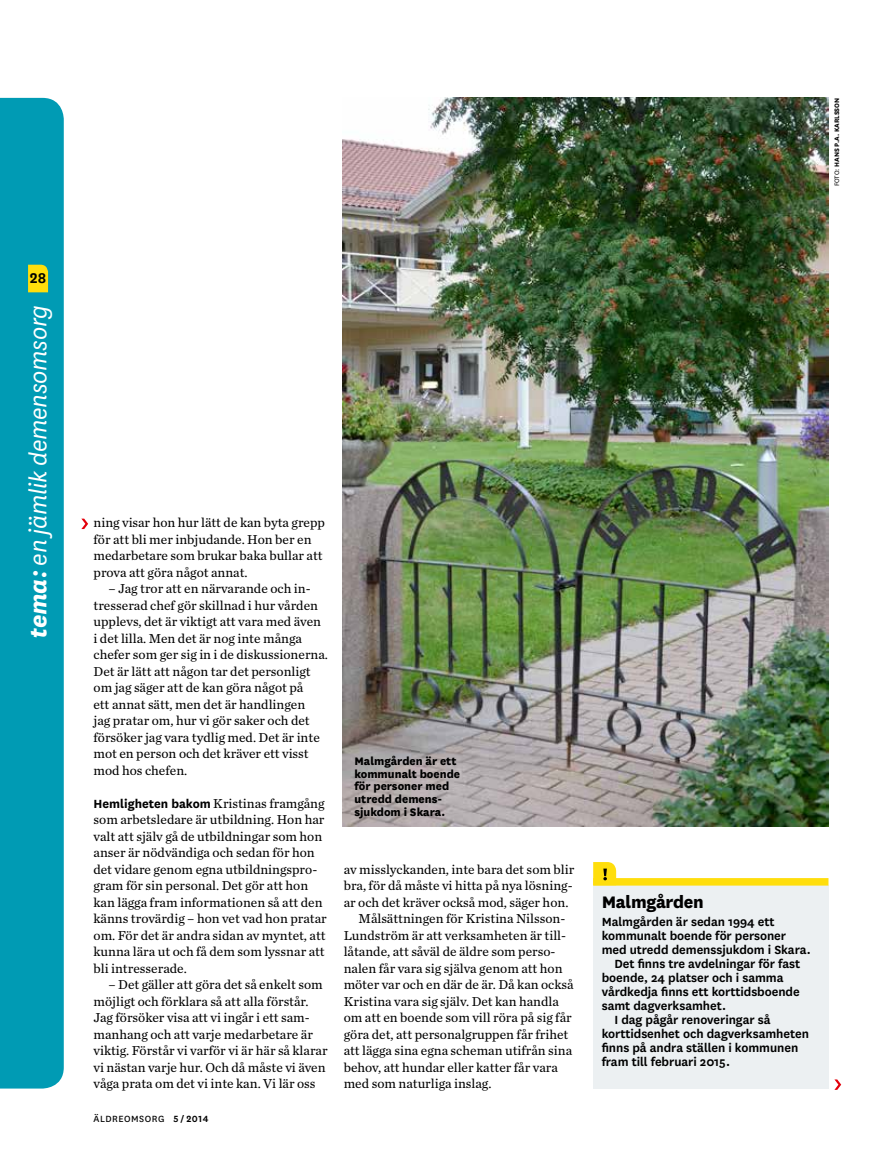
<style>
.page{position:relative;width:893px;height:1149px;background:#fff}
.page>*{position:absolute;margin:0;border:0;box-sizing:border-box;transform-origin:0 0}
.t1{font:italic 27px "National";letter-spacing:-.01em;color:#fff}
.t2{font:800 19.5px "National";letter-spacing:-.015em;color:#000}
.t3{font:600 16.5px "National";color:#000}
.t4{font:600 13.8px "National";letter-spacing:-.005em;color:#000}
.t5{font:13.5px/16.5px "Chronicle Text G2";color:#000}
.t6{font:800 12.75px/12.8px "National";color:#000}
.t7{font:10.5px "National";letter-spacing:.05em;color:#000}
.t8{font:700 7.5px "National";color:#000}
.s1{font-weight:700}
.s2{font-weight:400}
.s3{font-family:"National";font-weight:700;font-size:13.8px}
.s4{font-weight:600}
</style>
<div class="page">
<div style="left:0;top:98px;width:64px;height:990px;background:#009bb4"></div>
<svg style="left:28px;top:264px;width:20px;height:28px"></svg>
<img style="left:342px;top:98px;width:486px;height:728px">
<div style="left:593px;top:884px;width:235px;height:204px;background:#ecf0f2"></div>
<svg style="left:616px;top:877px;width:212px;height:8px;background:#ffe22c"></svg>
<svg style="left:593px;top:862px;width:23px;height:23px"></svg>
<svg style="left:81px;top:518px;width:7px;height:11px"></svg>
<svg style="left:834px;top:1079px;width:7px;height:10px"></svg>
<p class="t3" style="left:30px;top:266px;width:18px">28</p>
<h1 class="t1" style="left:21px;top:637px;width:334px;rotate:-90deg"><span class="s1">tema:</span> en jämlik demensomsorg</h1>
<p class="t8" style="left:831px;top:186px;width:90px;rotate:-90deg"><span class="s2">FOTO:</span> HANS P.A. KARLSSON</p>
<p class="t5" style="left:94px;top:513px;width:233px">ning visar hon hur lätt de kan byta grepp för att bli mer inbjudande. Hon ber en medarbetare som brukar baka bullar att prova att göra något annat.</p>
<p class="t5" style="left:94px;top:579px;width:236px;text-indent:15px">– Jag tror att en närvarande och in&shy;tresserad chef gör skillnad i hur vården upplevs, det är viktigt att vara med även i det lilla. Men det är nog inte många chefer som ger sig in i de diskussionerna.<br>Det är lätt att någon tar det personligt om jag säger att de kan göra något på<br>ett annat sätt, men det är handlingen<br>jag pratar om, hur vi gör saker och det försöker jag vara tydlig med. Det är inte mot en person och det kräver ett visst mod hos chefen.</p>
<p class="t5" style="left:94px;top:794px;width:235px"><span class="s3">Hemligheten bakom</span> Kristinas framgång som arbetsledare är utbildning. Hon har valt att själv gå de utbildningar som hon anser är nödvändiga och sedan för hon det vidare genom egna utbildningspro&shy;gram för sin personal. Det gör att hon kan lägga fram informationen så att den känns trovärdig – hon vet vad hon pratar om. För det är andra sidan av myntet, att kunna lära ut och få dem som lyssnar att bli intresserade.</p>
<p class="t5" style="left:94px;top:975px;width:236px;text-indent:15px">– Det gäller att göra det så enkelt som möjligt och förklara så att alla förstår.<br>Jag försöker visa att vi ingår i ett sam&shy;manhang och att varje medarbetare är viktig. Förstår vi varför vi är här så klarar vi nästan varje hur. Och då måste vi även våga prata om det vi inte kan. Vi lär oss</p>
<p class="t7" style="left:94px;top:1110px;width:116px">ÄLDREOMSORG <span class="s4">5 / 2014</span></p>
<p class="t6" style="left:354px;top:753px;width:107px">Malmgården är ett kommunalt boende för personer med utredd demens&shy;sjukdom i Skara.</p>
<p class="t5" style="left:344px;top:860px;width:232px">av misslyckanden, inte bara det som blir</p>
<p class="t5" style="left:344px;top:876px;width:230px">bra, för då måste vi hitta på nya lösning-</p>
<p class="t5" style="left:344px;top:893px;width:226px">ar och det kräver också mod, säger hon.</p>
<p class="t5" style="left:359px;top:909px;width:208px">Målsättningen för Kristina Nilsson-</p>
<p class="t5" style="left:344px;top:926px;width:224px">Lundström är att verksamheten är til -</p>
<p class="t5" style="left:344px;top:942px;width:213px">låtande, att såväl de äldre som perso-</p>
<p class="t5" style="left:344px;top:959px;width:220px">nalen får vara sig själva genom att hon</p>
<p class="t5" style="left:344px;top:975px;width:231px">möter var och en där de är. Då kan också</p>
<p class="t5" style="left:344px;top:992px;width:217px">Kristina vara sig själv. Det kan handla</p>
<p class="t5" style="left:344px;top:1008px;width:229px">om att en boende som vill röra på sig får</p>
<p class="t5" style="left:344px;top:1025px;width:226px">göra det, att personalgruppen får frihet</p>
<p class="t5" style="left:344px;top:1041px;width:230px">att lägga sina egna scheman utifrån sina</p>
<p class="t5" style="left:344px;top:1058px;width:216px">behov, att hundar eller katter får vara</p>
<p class="t5" style="left:344px;top:1074px;width:149px">med som naturliga inslag.</p>
<h2 class="t2" style="left:602px;top:887px;width:103px">Malmgården</h2>
<p class="t4" style="left:602px;top:912px;width:174px">Malmgården är sedan 1994 ett</p>
<p class="t4" style="left:602px;top:926px;width:186px">kommunalt boende för personer</p>
<p class="t4" style="left:602px;top:940px;width:210px">med utredd demenssjukdom i Skara.</p>
<p class="t4" style="left:614px;top:954px;width:187px">Det finns tre avdelningar för fast</p>
<p class="t4" style="left:602px;top:968px;width:183px">boende, 24 platser och i samma</p>
<p class="t4" style="left:602px;top:982px;width:200px">vårdkedja finns ett korttidsboende</p>
<p class="t4" style="left:602px;top:996px;width:126px">samt dagverksamhet.</p>
<p class="t4" style="left:614px;top:1010px;width:158px">I dag pågår renoveringar så</p>
<p class="t4" style="left:602px;top:1024px;width:209px">korttidsenhet och dagverksamheten</p>
<p class="t4" style="left:602px;top:1037px;width:198px">finns på andra ställen i kommunen</p>
<p class="t4" style="left:602px;top:1051px;width:130px">fram till februari 2015.</p>
</div>
